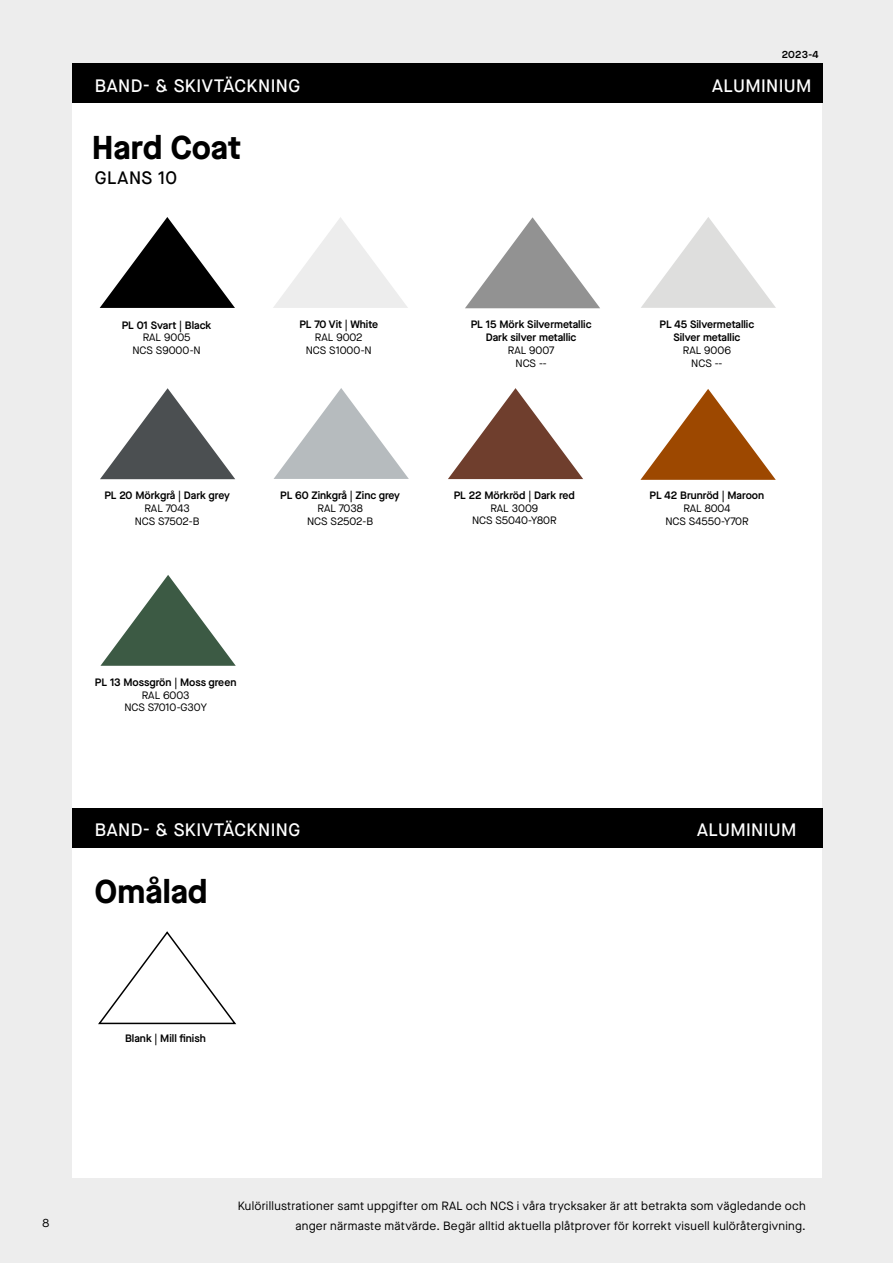
<style>
.page{position:relative;width:893px;height:1263px;background:#ededed}
.page>*{position:absolute;margin:0;border:0;box-sizing:border-box;transform-origin:0 0}
.t1{font:700 33px "Maison Neue";color:#000}
.t2{font:500 18px "Maison Neue";letter-spacing:.025em;color:#fff}
.t3{font:500 18px "Maison Neue";letter-spacing:.03em;color:#000}
.t4{font:12px "Maison Neue";letter-spacing:.02em;color:#000}
.t5{font:600 10.8px/12.9px "Maison Neue";color:#000;text-align:center}
.t6{font:10.8px/12.9px "Maison Neue";color:#000;text-align:center}
.t7{font:600 10.5px "Maison Neue";color:#000}
</style>
<div class="page">
<div style="left:72px;top:82px;width:750px;height:1096px;background:#fff"></div>
<div style="left:72px;top:64px;width:751px;height:39px;background:#000"></div>
<svg style="left:100px;top:217px;width:135px;height:91px"></svg>
<svg style="left:98px;top:931px;width:138px;height:94px"></svg>
<svg style="left:465px;top:217px;width:135px;height:91px"></svg>
<svg style="left:100px;top:388px;width:135px;height:91px"></svg>
<svg style="left:641px;top:217px;width:135px;height:91px"></svg>
<svg style="left:274px;top:388px;width:135px;height:91px"></svg>
<svg style="left:100px;top:575px;width:136px;height:91px"></svg>
<svg style="left:448px;top:388px;width:135px;height:91px"></svg>
<svg style="left:640px;top:389px;width:136px;height:91px"></svg>
<svg style="left:273px;top:217px;width:135px;height:91px"></svg>
<div style="left:72px;top:808px;width:751px;height:39px;background:#000"></div>
<p class="t7" style="left:782px;top:47px;width:39px">2023-4</p>
<h2 class="t2" style="left:95px;top:74px;width:207px">BAND- &amp; SKIVTÄCKNING</h2>
<h2 class="t2" style="left:712px;top:74px;width:101px">ALUMINIUM</h2>
<h1 class="t1" style="left:92px;top:124px;width:150px">Hard Coat</h1>
<h2 class="t3" style="left:95px;top:166px;width:84px">GLANS 10</h2>
<p class="t5" style="left:122px;top:318px;width:91px">PL 01 Svart | Black</p>
<p class="t6" style="left:132px;top:331px;width:70px">RAL 9005<br>NCS S9000-N</p>
<p class="t5" style="left:299px;top:318px;width:80px">PL 70 Vit | White</p>
<p class="t6" style="left:306px;top:331px;width:68px">RAL 9002<br>NCS S1000-N</p>
<p class="t5" style="left:104px;top:489px;width:127px">PL 20 Mörkgrå | Dark grey</p>
<p class="t6" style="left:135px;top:502px;width:66px">RAL 7043<br>NCS S7502-B</p>
<p class="t5" style="left:280px;top:488px;width:121px">PL 60 Zinkgrå | Zinc grey</p>
<p class="t6" style="left:307px;top:501px;width:68px">RAL 7038<br>NCS S2502-B</p>
<p class="t5" style="left:471px;top:318px;width:122px">PL 15 Mörk Silvermetallic<br>Dark silver metallic</p>
<p class="t6" style="left:508px;top:343px;width:48px">RAL 9007<br>NCS --</p>
<p class="t5" style="left:454px;top:488px;width:123px">PL 22 Mörkröd | Dark red</p>
<p class="t6" style="left:472px;top:501px;width:86px">RAL 3009<br>NCS S5040-Y80R</p>
<p class="t5" style="left:659px;top:318px;width:96px">PL 45 Silvermetallic<br>Silver metallic</p>
<p class="t6" style="left:683px;top:344px;width:50px">RAL 9006<br>NCS --</p>
<p class="t5" style="left:649px;top:488px;width:116px">PL 42 Brunröd | Maroon</p>
<p class="t6" style="left:665px;top:501px;width:85px">RAL 8004<br>NCS S4550-Y70R</p>
<p class="t5" style="left:95px;top:675px;width:143px">PL 13 Mossgrön | Moss green</p>
<p class="t6" style="left:124px;top:688px;width:84px">RAL 6003<br>NCS S7010-G30Y</p>
<h2 class="t2" style="left:95px;top:818px;width:207px">BAND- &amp; SKIVTÄCKNING</h2>
<h2 class="t2" style="left:697px;top:818px;width:101px">ALUMINIUM</h2>
<h1 class="t1" style="left:95px;top:868px;width:114px">Omålad</h1>
<p class="t5" style="left:125px;top:1032px;width:82px">Blank | Mill finish</p>
<p class="t4" style="left:238px;top:1198px;width:570px">Kulörillustrationer samt uppgifter om RAL och NCS i våra trycksaker är att betrakta som vägledande och</p>
<p class="t4" style="left:42px;top:1215px;width:8px">8</p>
<p class="t4" style="left:295px;top:1217px;width:512px">anger närmaste mätvärde. Begär alltid aktuella plåtprover för korrekt visuell kulöråtergivning.</p>
</div>
